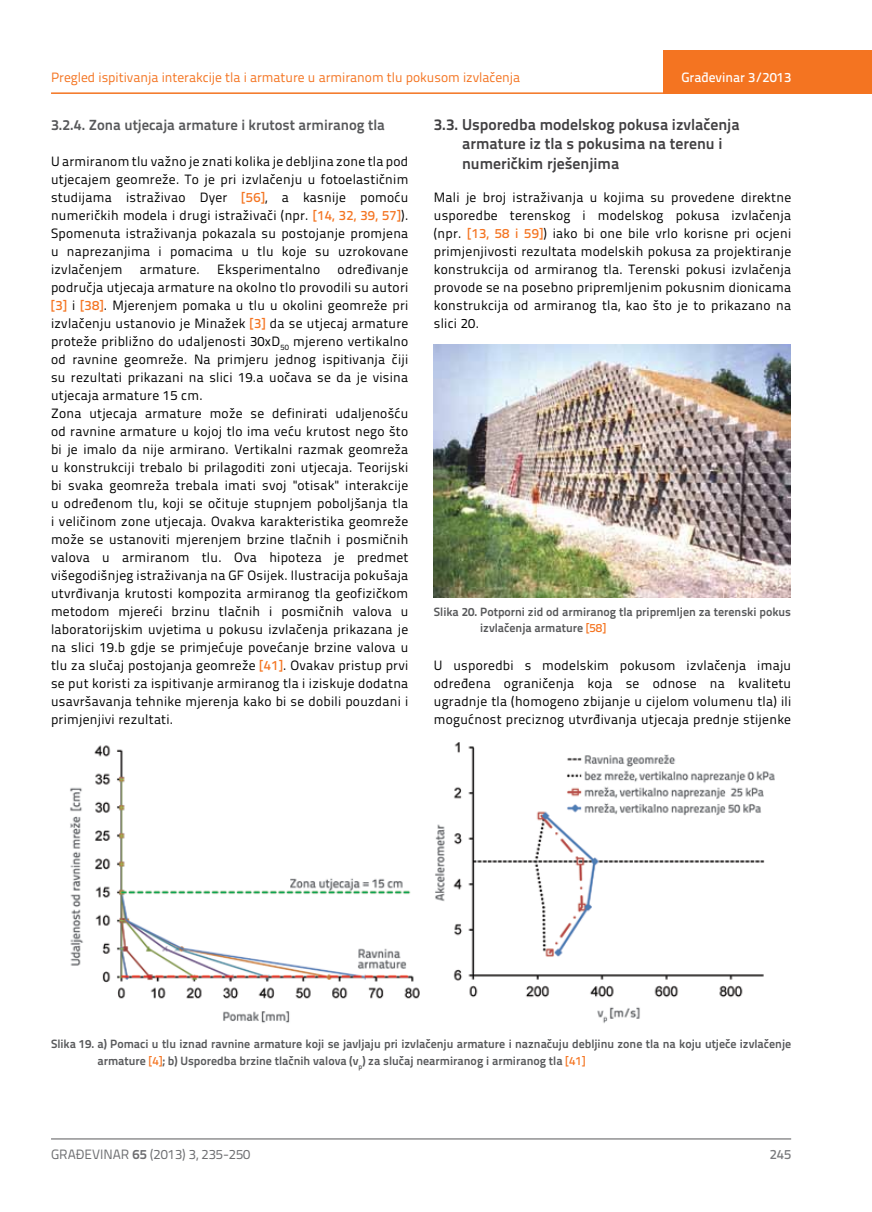
<style>
.page{position:relative;width:872px;height:1212px;background:#fff}
.page>*{position:absolute;margin:0;border:0;box-sizing:border-box;transform-origin:0 0}
.t1{font:700 15.75px/19.5px "Titillium Text 22 L";color:#414042}
.t2{font:700 14.7px "Titillium Text 22 L";color:#58595b}
.t3{font:13.5px/18px "Titillium Text 22 L";letter-spacing:.02em;color:#000;text-align:justify}
.t4{font:13.5px "Titillium Text 22 L";color:#f47421}
.t5{font:13.5px "Titillium Text 22 L";color:#6d6e71}
.t6{font:500 13.5px "Titillium Text 22 L";color:#fff}
.t7{font:500 13.5px "Titillium Text 22 L";color:#797a7d}
.t8{font:700 12px/16.5px "Titillium Text 22 L";color:#58595b}
.s1{font-weight:500;color:#f47421}
.s2{font-weight:700}
</style>
<div class="page">
<hr style="left:51px;top:92px;width:821px;height:2px;background:#f47421">
<div style="left:663px;top:50px;width:209px;height:44px;background:#f47421"></div>
<hr style="left:51px;top:1139px;width:740px;height:1px;background:#58595b">
<img style="left:70px;top:742px;width:705px;height:281px">
<img style="left:433px;top:345px;width:358px;height:252px">
<p class="t4" style="left:51px;top:68px;width:471px">Pregled ispitivanja interakcije tla i armature u armiranom tlu pokusom izvlačenja</p>
<p class="t2" style="left:51px;top:113px;width:335px">3.2.4. Zona utjecaja armature i krutost armiranog tla</p>
<p class="t3" style="left:51px;top:151px;width:359px">U armiranom tlu važno je znati kolika je debljina zone tla pod utjecajem geomreže. To je pri izvlačenju u fotoelastičnim studijama istraživao Dyer <span class="s1">[56]</span>, a kasnije pomoću numeričkih modela i drugi istraživači (npr. <span class="s1">[14, 32, 39, 57]</span>).<br>Spomenuta istraživanja pokazala su postojanje promjena u naprezanjima i pomacima u tlu koje su uzrokovane izvlačenjem</p>
<p class="t6" style="left:681px;top:67px;width:111px">Građevinar 3/2013</p>
<p class="t1" style="left:462px;top:113px;width:279px;text-indent:-28px">3.3. Usporedba modelskog pokusa izvlačenja armature iz tla s pokusima na terenu i numeričkim rješenjima</p>
<p class="t3" style="left:434px;top:187px;width:359px">Mali je broj istraživanja u kojima su provedene direktne usporedbe terenskog i modelskog pokusa izvlačenja (npr. <span class="s1">[13, 58 i 59]</span>) iako bi one bile vrlo korisne pri ocjeni primjenjivosti rezultata modelskih pokusa za projektiranje konstrukcija od armiranog tla. Terenski pokusi izvlačenja provode se na posebno pripremljenim pokusnim dionicama konstrukcija od armiranog tla, kao što je to prikazano na slici 20.</p>
<p class="t3" style="left:140px;top:259px;width:62px">armature.</p>
<p class="t3" style="left:217px;top:259px;width:105px">Eksperimentalno</p>
<p class="t3" style="left:51px;top:259px;width:359px;text-align:left;text-indent:286px">određivanje područja utjecaja armature na okolno tlo provodili su autori <span class="s1">[3]</span> i <span class="s1">[38]</span>. Mjerenjem pomaka u tlu u okolini geomreže pri izvlačenju ustanovio je Minažek <span class="s1">[3]</span> da se utjecaj armature proteže približno do udaljenosti 30xD<sub>50</sub> mjereno vertikalno od ravnine geomreže. Na primjeru jednog ispitivanja čiji su rezultati prikazani na slici 19.a uočava se da je visina utjecaja armature 15 cm.<br>Zona utjecaja armature može se definirati udaljenošću od ravnine armature u kojoj tlo ima veću krutost nego što bi je imalo da nije armirano. Vertikalni razmak geomreža u konstrukciji trebalo bi prilagoditi zoni utjecaja. Teorijski bi svaka geomreža trebala imati svoj "otisak" interakcije u određenom tlu, koji se očituje stupnjem poboljšanja tla i veličinom zone utjecaja. Ovakva karakteristika geomreže može se ustanoviti mjerenjem brzine tlačnih i posmičnih valova u armiranom tlu. Ova hipoteza je predmet višegodišnjeg istraživanja na GF Osijek. Ilustracija pokušaja utvrđivanja krutosti kompozita armiranog tla geofizičkom metodom mjereći brzinu tlačnih i posmičnih valova u laboratorijskim uvjetima u pokusu izvlačenja prikazana je na slici 19.b gdje se primjećuje povećanje brzine valova u tlu za slučaj postojanja geomreže <span class="s1">[41]</span>. Ovakav pristup prvi se put koristi za ispitivanje armiranog tla i iziskuje dodatna usavršavanja tehnike mjerenja kako bi se dobili pouzdani i primjenjivi rezultati.</p>
<p class="t8" style="left:480px;top:603px;width:312px;text-indent:-46px">Slika 20. Potporni zid od armiranog tla pripremljen za terenski pokus izvlačenja armature <span class="s1">[58]</span></p>
<p class="t3" style="left:434px;top:655px;width:359px">U usporedbi s modelskim pokusom izvlačenja imaju određena ograničenja koja se odnose na kvalitetu ugradnje tla (homogeno zbijanje u cijelom volumenu tla) ili mogućnost preciznog utvrđivanja utjecaja prednje stijenke</p>
<p class="t8" style="left:97px;top:1035px;width:695px;text-indent:-46px">Slika 19. a) Pomaci u tlu iznad ravnine armature koji se javljaju pri izvlačenju armature i naznačuju debljinu zone tla na koju utječe izvlačenje armature <span class="s1">[4]</span>; b) Usporedba brzine tlačnih valova (v<sub>p</sub>) za slučaj nearmiranog i armiranog tla <span class="s1">[41]</span></p>
<p class="t5" style="left:51px;top:1144px;width:201px">GRAĐEVINAR <span class="s2">65</span> (2013) 3, 235-250</p>
<p class="t7" style="left:769px;top:1144px;width:23px">245</p>
</div>
